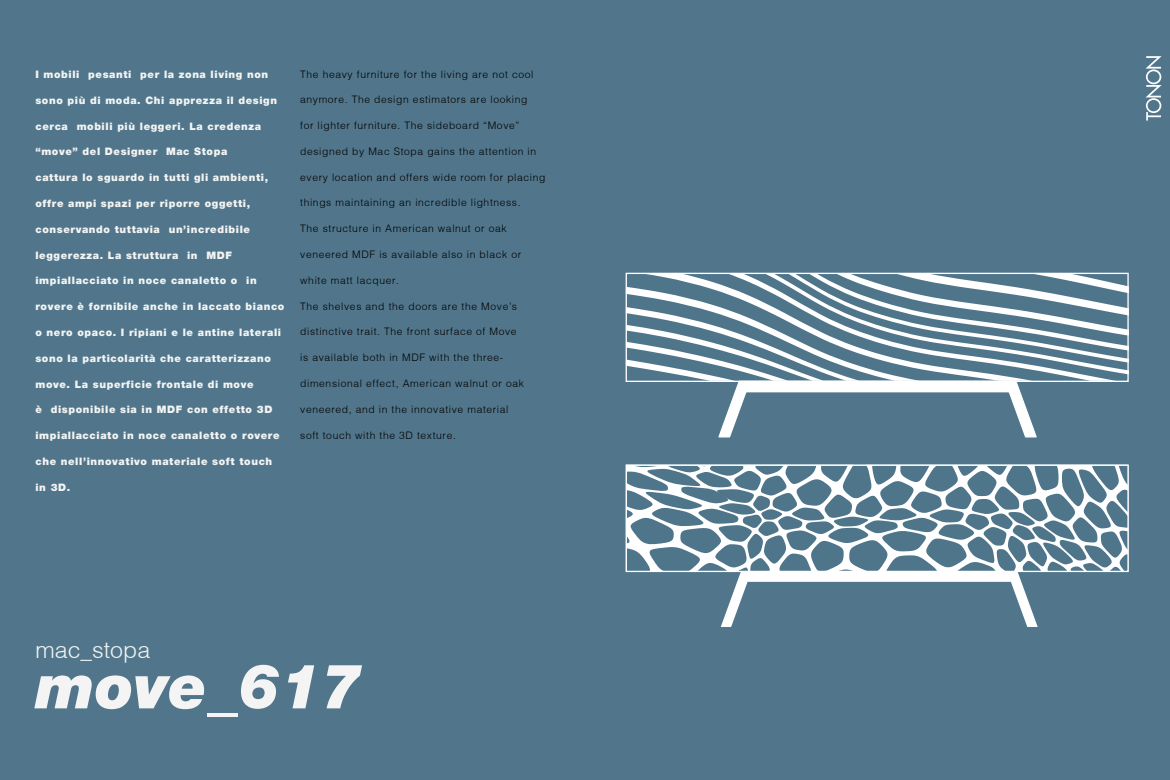
<style>
.page{position:relative;width:1170px;height:780px;background:#fff}
.page>*{position:absolute;margin:0;border:0;box-sizing:border-box;transform-origin:0 0}
.t1{font:italic 900 61.88px "Helvetica Neue";color:#f3f4f3}
.t2{font:300 23.25px "Helvetica";color:#f3f4f3}
.t3{font:900 10.25px "Helvetica Neue";letter-spacing:.06em;color:#f3f4f3}
.t4{font:300 10.25px "Helvetica";letter-spacing:.06em;color:#000}
</style>
<div class="page">
<div style="left:0;top:0;width:1169px;height:780px;background:#51768b"></div>
<svg style="left:1145px;top:56px;width:16px;height:64px"></svg>
<svg style="left:627px;top:275px;width:499px;height:163px"></svg>
<svg style="left:627px;top:466px;width:500px;height:161px"></svg>
<div style="left:625px;top:273px;width:503px;height:109px;border:1px solid #fff"></div>
<div style="left:625px;top:464px;width:503px;height:108px;border:1px solid #fff"></div>
<p class="t3" style="left:35px;top:68px;width:234px">I mobili pesanti per la zona living non</p>
<p class="t3" style="left:35px;top:94px;width:243px">sono più di moda. Chi apprezza il design</p>
<p class="t3" style="left:35px;top:120px;width:227px">cerca mobili più leggeri. La credenza</p>
<p class="t3" style="left:35px;top:146px;width:193px">“move” del Designer Mac Stopa</p>
<p class="t3" style="left:35px;top:171px;width:234px">cattura lo sguardo in tutti gli ambienti,</p>
<p class="t3" style="left:35px;top:197px;width:216px">offre ampi spazi per riporre oggetti,</p>
<p class="t3" style="left:35px;top:223px;width:216px">conservando tuttavia un’incredibile</p>
<p class="t3" style="left:35px;top:249px;width:198px">leggerezza. La struttura in MDF</p>
<p class="t3" style="left:35px;top:274px;width:223px">impiallacciato in noce canaletto o in</p>
<p class="t3" style="left:35px;top:300px;width:250px">rovere è fornibile anche in laccato bianco</p>
<p class="t3" style="left:35px;top:326px;width:247px">o nero opaco. I ripiani e le antine laterali</p>
<p class="t3" style="left:35px;top:352px;width:237px">sono la particolarità che caratterizzano</p>
<p class="t3" style="left:35px;top:378px;width:220px">move. La superficie frontale di move</p>
<p class="t3" style="left:35px;top:403px;width:238px">è disponibile sia in MDF con effetto 3D</p>
<p class="t3" style="left:35px;top:429px;width:246px">impiallacciato in noce canaletto o rovere</p>
<p class="t3" style="left:35px;top:455px;width:238px">che nell’innovativo materiale soft touch</p>
<p class="t3" style="left:35px;top:481px;width:36px">in 3D.</p>
<p class="t4" style="left:300px;top:67px;width:235px">The heavy furniture for the living are not cool</p>
<p class="t4" style="left:300px;top:93px;width:229px">anymore. The design estimators are looking</p>
<p class="t4" style="left:300px;top:119px;width:221px">for lighter furniture. The sideboard “Move”</p>
<p class="t4" style="left:300px;top:145px;width:237px">designed by Mac Stopa gains the attention in</p>
<p class="t4" style="left:300px;top:171px;width:247px">every location and offers wide room for placing</p>
<p class="t4" style="left:300px;top:196px;width:222px">things maintaining an incredible lightness.</p>
<p class="t4" style="left:300px;top:222px;width:208px">The structure in American walnut or oak</p>
<p class="t4" style="left:300px;top:248px;width:222px">veneered MDF is available also in black or</p>
<p class="t4" style="left:300px;top:274px;width:100px">white matt lacquer.</p>
<p class="t4" style="left:300px;top:299px;width:218px">The shelves and the doors are the Move’s</p>
<p class="t4" style="left:300px;top:325px;width:218px">distinctive trait. The front surface of Move</p>
<p class="t4" style="left:300px;top:351px;width:204px">is available both in MDF with the three-</p>
<p class="t4" style="left:300px;top:377px;width:225px">dimensional effect, American walnut or oak</p>
<p class="t4" style="left:300px;top:403px;width:210px">veneered, and in the innovative material</p>
<p class="t4" style="left:300px;top:428px;width:157px">soft touch with the 3D texture.</p>
<h2 class="t2" style="left:35px;top:635px;width:116px">mac_stopa</h2>
<h1 class="t1" style="left:35px;top:648px;width:328px">move_617</h1>
</div>
